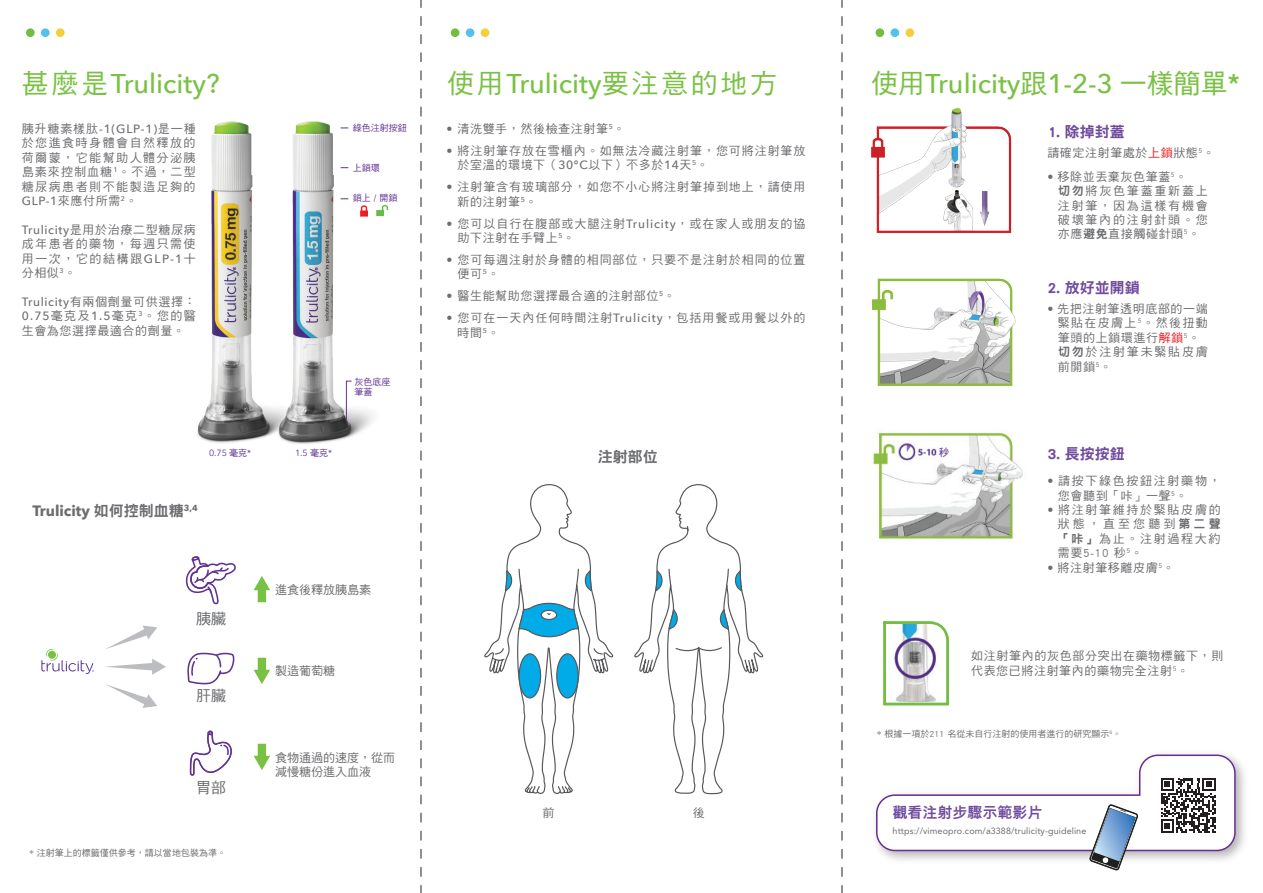
<style>
.page{position:relative;width:1263px;height:893px;background:#fff}
.page>*{position:absolute;margin:0;border:0;box-sizing:border-box;transform-origin:0 0}
.t1{font:500 27px "Avenir Next";color:#79c143}
.t2{font:15px "DF Hei Std W9";color:#704b9e}
.t3{font:700 15px "Avenir Next";color:#6c6d70}
.t4{font:800 15px "M Hei HK";color:#704b9e}
.t5{font:15px "DF Hei Std W5";color:#6c6d70}
.t6{font:15px "DF Hei Std W9";color:#6c6d70}
.t7{font:12px/14.4px "DF Hei Std W5";letter-spacing:.075em;color:#6c6d70}
.t8{font:12px/14.4px "DF Hei Std W5";letter-spacing:.05em;color:#6c6d70}
.t9{font:12px/14.4px "DF Hei Std W5";letter-spacing:.15em;color:#6c6d70}
.t10{font:12px/14.4px "DF Hei Std W5";letter-spacing:.055em;color:#6c6d70}
.t11{font:12px/14.4px "DF Hei Std W5";color:#6c6d70}
.t12{font:12px/14.4px "DF Hei Std W5";letter-spacing:.14em;color:#6c6d70}
.t13{font:10.5px "DF Hei Std W7";color:#704b9e}
.t14{font:9px "DF Hei Std W5";color:#6c6d70}
.t15{font:9px "Avenir LT Std";letter-spacing:.01em;color:#6c6d70}
.t16{font:9px/10.8px "DF Hei Std W5";color:#603393}
.t17{font:9px "Avenir Next";color:#603393}
.s1{font-family:"DF Hei Std W5";font-weight:400}
.s2{font-family:"Avenir Next";font-weight:500}
.s3{font-family:"DF Hei Std W5"}
.s4{font-family:"DF Hei Std W9";font-weight:400}
.s5{color:#ee1d23}
.s6{font-family:"DF Hei Std W9"}
</style>
<div class="page">
<img style="left:873px;top:429px;width:150px;height:110px">
<svg style="left:41px;top:649px;width:53px;height:25px"></svg>
<img style="left:197px;top:121px;width:192px;height:323px">
<svg style="left:376px;top:205px;width:12px;height:11px"></svg>
<svg style="left:360px;top:205px;width:8px;height:12px"></svg>
<svg style="left:346px;top:381px;width:6px;height:40px"></svg>
<svg style="left:254px;top:576px;width:16px;height:26px"></svg>
<svg style="left:254px;top:658px;width:16px;height:26px"></svg>
<svg style="left:254px;top:744px;width:16px;height:26px"></svg>
<svg style="left:106px;top:625px;width:51px;height:24px"></svg>
<svg style="left:106px;top:684px;width:51px;height:24px"></svg>
<svg style="left:105px;top:659px;width:61px;height:16px"></svg>
<svg style="left:187px;top:652px;width:48px;height:33px"></svg>
<svg style="left:189px;top:730px;width:43px;height:46px"></svg>
<svg style="left:185px;top:556px;width:51px;height:49px"></svg>
<svg style="left:484px;top:484px;width:279px;height:311px"></svg>
<div style="left:557px;top:654px;width:21px;height:44px;background:#00abe7;border-radius:50%"></div>
<div style="left:556px;top:653px;width:23px;height:45px;border:1px solid #57585a;border-radius:50%"></div>
<div style="left:519px;top:654px;width:22px;height:44px;background:#00abe7;border-radius:50%"></div>
<div style="left:519px;top:653px;width:22px;height:45px;border:1px solid #57585a;border-radius:50%"></div>
<svg style="left:668px;top:609px;width:10px;height:21px"></svg>
<svg style="left:720px;top:610px;width:9px;height:20px"></svg>
<svg style="left:518px;top:602px;width:61px;height:36px"></svg>
<svg style="left:585px;top:570px;width:8px;height:22px"></svg>
<svg style="left:504px;top:570px;width:8px;height:22px"></svg>
<svg style="left:735px;top:570px;width:8px;height:22px"></svg>
<svg style="left:655px;top:570px;width:7px;height:22px"></svg>
<svg style="left:675px;top:646px;width:48px;height:8px"></svg>
<svg style="left:883px;top:621px;width:66px;height:85px"></svg>
<img style="left:871px;top:107px;width:141px;height:126px">
<img style="left:872px;top:278px;width:144px;height:108px">
<div style="left:26px;top:28px;width:9px;height:9px;background:#74bd43;border-radius:50%"></div>
<div style="left:41px;top:28px;width:9px;height:9px;background:#52c1eb;border-radius:50%"></div>
<div style="left:56px;top:28px;width:9px;height:9px;background:#f6ce3d;border-radius:50%"></div>
<div style="left:451px;top:28px;width:8px;height:9px;background:#74bd43;border-radius:50%"></div>
<div style="left:466px;top:28px;width:8px;height:9px;background:#52c1eb;border-radius:50%"></div>
<div style="left:481px;top:28px;width:8px;height:9px;background:#f6ce3d;border-radius:50%"></div>
<div style="left:875px;top:28px;width:9px;height:9px;background:#74bd43;border-radius:50%"></div>
<div style="left:890px;top:28px;width:9px;height:9px;background:#52c1eb;border-radius:50%"></div>
<div style="left:905px;top:28px;width:9px;height:9px;background:#f6ce3d;border-radius:50%"></div>
<svg style="left:875px;top:754px;width:361px;height:117px"></svg>
<svg style="left:421px;top:0;width:1px;height:893px"></svg>
<svg style="left:842px;top:0;width:1px;height:893px"></svg>
<h1 class="t1" style="left:22px;top:61px;width:199px"><span class="s1">甚麼是</span>Trulicity?</h1>
<p class="t7" style="left:22px;top:121px;width:175px;text-align:justify">胰升糖素樣肽<span class="s2">-1(GLP-1)</span>是一種於您進食時身體會自然釋放的荷爾蒙，它能幫助人體分泌胰島素來控制血糖<sup>1</sup>。不過，二型糖尿病患者則不能製造足夠的<span class="s2">GLP-1</span>來應付所需<sup>2</sup>。</p>
<p class="t7" style="left:22px;top:222px;width:175px;text-align:justify"><span class="s2">Trulicity</span>是用於治療二型糖尿病成年患者的藥物，每週只需使用一次，它的結構跟<span class="s2">GLP-1</span>十分相似<sup>3</sup>。</p>
<p class="t7" style="left:22px;top:294px;width:175px;text-align:justify"><span class="s2">Trulicity</span>有兩個劑量可供選擇：<span class="s2">0.75</span>毫克及<span class="s2">1.5</span>毫克<sup>3</sup>。您的醫生會為您選擇最適合的劑量。</p>
<p class="t17" style="left:209px;top:445px;width:44px">0.75 <span class="s3">毫克</span>*</p>
<p class="t17" style="left:295px;top:445px;width:39px">1.5 <span class="s3">毫克</span>*</p>
<p class="t3" style="left:33px;top:498px;width:167px">Trulicity <span class="s4">如何控制血糖</span><sup>3,4</sup></p>
<p class="t16" style="left:353px;top:122px;width:55px">綠色注射按鈕</p>
<p class="t16" style="left:353px;top:162px;width:28px">上鎖環</p>
<p class="t16" style="left:353px;top:192px;width:46px">鎖上 / 開鎖</p>
<p class="t16" style="left:355px;top:376px;width:37px">灰色底座筆蓋</p>
<p class="t5" style="left:196px;top:610px;width:31px">胰臟</p>
<p class="t5" style="left:196px;top:688px;width:31px">肝臟</p>
<p class="t5" style="left:196px;top:779px;width:31px">胃部</p>
<p class="t14" style="left:30px;top:848px;width:198px">* 注射筆上的標籤僅供參考，請以當地包裝為準。</p>
<p class="t11" style="left:275px;top:582px;width:97px">進食後釋放胰島素</p>
<p class="t7" style="left:275px;top:663px;width:61px">製造葡萄糖</p>
<p class="t11" style="left:275px;top:750px;width:121px">食物通過的速度，從而減慢糖份進入血液</p>
<h1 class="t1" style="left:447px;top:61px;width:332px"><span class="s1">使用</span>Trulicity<span class="s1">要注意的地方</span></h1>
<h1 class="t1" style="left:871px;top:61px;width:370px"><span class="s1">使用</span>Trulicity<span class="s1">跟</span>1-2-3 <span class="s1">一樣簡單</span>*</h1>
<p class="t8" style="left:447px;top:121px;width:180px"><span class="s2">•</span> 清洗雙手，然後檢查注射筆<sup>5</sup>。</p>
<p class="t7" style="left:458px;top:143px;width:349px;text-indent:-11px"><span class="s2">•</span> 將注射筆存放在雪櫃內。如無法冷藏注射筆，您可將注射筆放於室溫的環境下（<span class="s2">30°C</span>以下）不多於<span class="s2">14</span>天<sup>5</sup>。</p>
<p class="t7" style="left:458px;top:180px;width:349px;text-indent:-11px"><span class="s2">•</span> 注射筆含有玻璃部分，如您不小心將注射筆掉到地上，請使用新的注射筆<sup>5</sup>。</p>
<p class="t7" style="left:458px;top:216px;width:349px;text-indent:-11px"><span class="s2">•</span> 您可以自行在腹部或大腿注射<span class="s2">Trulicity</span>，或在家人或朋友的協助下注射在手臂上<sup>5</sup>。</p>
<p class="t7" style="left:458px;top:252px;width:349px;text-indent:-11px"><span class="s2">•</span> 您可每週注射於身體的相同部位，只要不是注射於相同的位置便可<sup>5</sup>。</p>
<p class="t8" style="left:447px;top:288px;width:230px"><span class="s2">•</span> 醫生能幫助您選擇最合適的注射部位<sup>5</sup>。</p>
<p class="t7" style="left:458px;top:310px;width:349px;text-indent:-11px"><span class="s2">•</span> 您可在一天內任何時間注射<span class="s2">Trulicity</span>，包括用餐或用餐以外的時間<sup>5</sup>。</p>
<p class="t2" style="left:1047px;top:124px;width:79px">1. 除掉封蓋</p>
<p class="t8" style="left:1047px;top:145px;width:169px">請確定注射筆處於<span class="s5">上鎖</span>狀態<sup>5</sup>。</p>
<p class="t9" style="left:1058px;top:169px;width:151px;text-indent:-11px"><span class="s2">•</span> 移除並丟棄灰色筆蓋<sup>5</sup>。<br><span class="s6">切勿</span>將灰色筆蓋重新蓋上注射筆，因為這樣有機會破壞筆內的注射針頭。您亦應<span class="s6">避免</span>直接觸碰針頭<sup>5</sup>。</p>
<p class="t2" style="left:1047px;top:280px;width:94px">2. 放好並開鎖</p>
<p class="t8" style="left:1058px;top:301px;width:151px;text-indent:-11px"><span class="s2">•</span> 先把注射筆透明底部的一端緊貼在皮膚上<sup>5</sup>。然後扭動筆頭的上鎖環進行<span class="s5">解鎖</span><sup>5</sup>。<span class="s6">切勿</span>於注射筆未緊貼皮膚前開鎖<sup>5</sup>。</p>
<p class="t6" style="left:598px;top:448px;width:61px">注射部位</p>
<p class="t13" style="left:939px;top:447px;width:12px">秒</p>
<p class="t2" style="left:1047px;top:445px;width:79px">3. 長按按鈕</p>
<p class="t12" style="left:1058px;top:473px;width:164px;text-indent:-11px"><span class="s2">•</span> 請按下綠色按鈕注射藥物，您會聽到「咔」一聲<sup>5</sup>。</p>
<p class="t7" style="left:1058px;top:502px;width:164px;text-align:justify;text-indent:-11px"><span class="s2">•</span> 將注射筆維持於緊貼皮膚的狀態，直至您聽到<span class="s6">第二聲「咔」</span>為止。注射過程大約需要5-10 秒<sup>5</sup>。</p>
<p class="t8" style="left:1047px;top:560px;width:129px"><span class="s2">•</span> 將注射筆移離皮膚<sup>5</sup>。</p>
<p class="t10" style="left:971px;top:648px;width:254px">如注射筆內的灰色部分突出在藥物標籤下，則代表您已將注射筆內的藥物完全注射<sup>5</sup>。</p>
<p class="t14" style="left:877px;top:729px;width:246px">* 根據一項於211 名從未自行注射的使用者進行的研究顯示<sup>6</sup>。</p>
<p class="t7" style="left:543px;top:806px;width:13px">前</p>
<p class="t7" style="left:693px;top:806px;width:13px">後</p>
<p class="t4" style="left:892px;top:805px;width:151px">觀看注射步驟示範影片</p>
<p class="t15" style="left:892px;top:826px;width:195px">https://vimeopro.com/a3388/trulicity-guideline</p>
</div>
